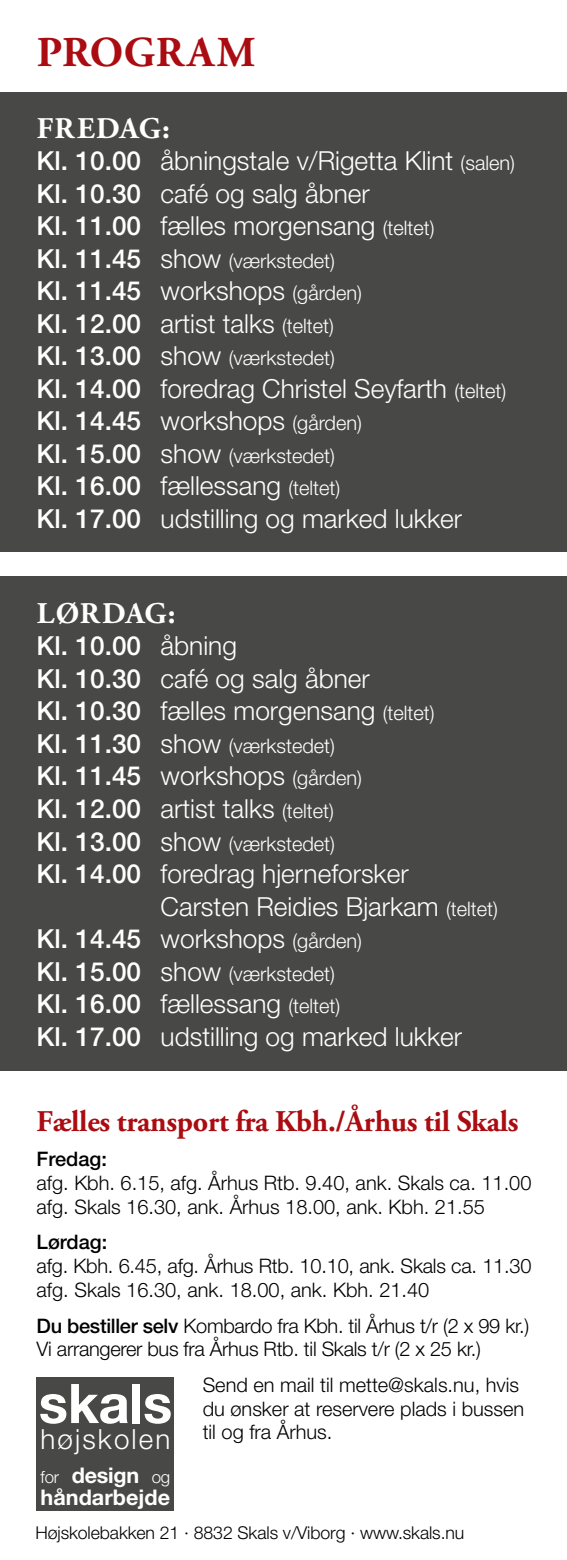
<style>
.page{position:relative;width:567px;height:1560px;background:#fff}
.page>*{position:absolute;margin:0;border:0;box-sizing:border-box;transform-origin:0 0}
.t1{font:700 54.75px "Helvetica Neue";letter-spacing:-.01em;color:#fff}
.t2{font:700 42.5px "Adobe Garamond Pro";letter-spacing:.015em;color:#aa0c11}
.t3{font:700 30px "Adobe Garamond Pro";letter-spacing:-.01em;color:#aa0c11}
.t4{font:700 30px "Adobe Garamond Pro";letter-spacing:.03em;color:#fff}
.t5{font:300 27.75px "Helvetica Neue";letter-spacing:.075em;color:#fff}
.t6{font:300 26.25px/32.5px "Helvetica Neue";color:#fff}
.t7{font:700 21.5px/21.8px "Helvetica Neue";color:#fff}
.t8{font:300 20px/23.8px "Helvetica Neue";color:#000}
.t9{font:300 20px "Helvetica Neue";color:#fff}
.t10{font:500 20px "Helvetica Neue";color:#000}
.t11{font:300 17.75px "Helvetica Neue";letter-spacing:-.005em;color:#000}
.s1{font-weight:500}
.s2{font-size:20px}
.s3{font-weight:500;font-size:26.25px}
.s4{font-size:26.25px}
.s5{font-weight:300;font-size:16.75px}
</style>
<div class="page">
<div style="left:0;top:92px;width:567px;height:459px;background:#484847"></div>
<div style="left:0;top:576px;width:567px;height:494px;background:#484847"></div>
<div style="left:37px;top:1377px;width:137px;height:133px;background:#484847"></div>
<h2 class="t2" style="left:37px;top:28px;width:220px">PROGRAM</h2>
<p class="t4" style="left:37px;top:111px;width:135px">FREDAG:</p>
<p class="t6" style="left:37px;top:144px;width:480px"><span class="s1">Kl. 10.00</span> åbningstale v/Rigetta Klint <span class="s2">(salen)<br></span><span class="s1">Kl. 10.30</span> café og salg åbner<br><span class="s1">Kl. 11.00</span> fælles morgensang <span class="s2">(teltet)</span></p>
<p class="t9" style="left:37px;top:248px;width:300px"><span class="s3">Kl. 11.45</span> <span class="s4">show</span> (værkstedet)</p>
<p class="t6" style="left:37px;top:274px;width:327px"><span class="s1">Kl. 11.45</span> workshops <span class="s2">(gården)<br></span><span class="s1">Kl. 12.00</span> artist talks <span class="s2">(teltet)</span></p>
<p class="t9" style="left:37px;top:346px;width:300px"><span class="s3">Kl. 13.00</span> <span class="s4">show</span> (værkstedet)</p>
<p class="t6" style="left:37px;top:371px;width:471px"><span class="s1">Kl. 14.00</span> foredrag Christel Seyfarth <span class="s2">(teltet)<br></span><span class="s1">Kl. 14.45</span> workshops <span class="s2">(gården)</span></p>
<p class="t9" style="left:37px;top:443px;width:300px"><span class="s3">Kl. 15.00</span> <span class="s4">show</span> (værkstedet)</p>
<p class="t6" style="left:37px;top:469px;width:427px"><span class="s1">Kl. 16.00</span> fællessang <span class="s2">(teltet)<br></span><span class="s1">Kl. 17.00</span> udstilling og marked lukker</p>
<p class="t4" style="left:37px;top:596px;width:140px">LØRDAG:</p>
<p class="t6" style="left:37px;top:629px;width:400px"><span class="s1">Kl. 10.00</span> åbning<br><span class="s1">Kl. 10.30</span> café og salg åbner<br><span class="s1">Kl. 10.30</span> fælles morgensang <span class="s2">(teltet)</span></p>
<p class="t9" style="left:37px;top:733px;width:300px"><span class="s3">Kl. 11.30</span> <span class="s4">show</span> (værkstedet)</p>
<p class="t6" style="left:37px;top:759px;width:327px"><span class="s1">Kl. 11.45</span> workshops <span class="s2">(gården)<br></span><span class="s1">Kl. 12.00</span> artist talks <span class="s2">(teltet)</span></p>
<p class="t9" style="left:37px;top:831px;width:300px"><span class="s3">Kl. 13.00</span> <span class="s4">show</span> (værkstedet)</p>
<p class="t6" style="left:37px;top:856px;width:374px"><span class="s1">Kl. 14.00</span> foredrag hjerneforsker</p>
<p class="t6" style="left:161px;top:889px;width:339px">Carsten Reidies Bjarkam <span class="s2">(teltet)</span></p>
<p class="t6" style="left:37px;top:921px;width:327px"><span class="s1">Kl. 14.45</span> workshops <span class="s2">(gården)</span></p>
<p class="t9" style="left:37px;top:961px;width:300px"><span class="s3">Kl. 15.00</span> <span class="s4">show</span> (værkstedet)</p>
<p class="t6" style="left:37px;top:986px;width:427px"><span class="s1">Kl. 16.00</span> fællessang <span class="s2">(teltet)<br></span><span class="s1">Kl. 17.00</span> udstilling og marked lukker</p>
<p class="t3" style="left:37px;top:1103px;width:483px">Fælles transport fra Kbh./Århus til Skals</p>
<p class="t10" style="left:37px;top:1147px;width:72px">Fredag:</p>
<p class="t8" style="left:37px;top:1170px;width:496px">afg. Kbh. 6.15, afg. Århus Rtb. 9.40, ank. Skals ca. 11.00 afg. Skals 16.30, ank. Århus 18.00, ank. Kbh. 21.55</p>
<p class="t10" style="left:37px;top:1230px;width:72px">Lørdag:</p>
<p class="t8" style="left:37px;top:1253px;width:496px">afg. Kbh. 6.45, afg. Århus Rtb. 10.10, ank. Skals ca. 11.30 afg. Skals 16.30, ank. 18.00, ank. Kbh. 21.40</p>
<p class="t8" style="left:37px;top:1312px;width:494px"><span class="s1">Du bestiller selv</span> Kombardo fra Kbh. til Århus t/r (2 x 99 kr.)<br>Vi arrangerer bus fra Århus Rtb. til Skals t/r (2 x 25 kr.)</p>
<p class="t8" style="left:203px;top:1372px;width:323px">Send en mail til mette@skals.nu, hvis du ønsker at reservere plads i bussen til og fra Århus.</p>
<h1 class="t1" style="left:39px;top:1369px;width:135px">skals</h1>
<p class="t5" style="left:41px;top:1421px;width:131px">højskolen</p>
<p class="t7" style="left:41px;top:1463px;width:131px"><span class="s5">for</span> design <span class="s5">og </span>håndarbejde</p>
<p class="t11" style="left:35px;top:1521px;width:430px">Højskolebakken 21 · 8832 Skals v/Viborg · www.skals.nu</p>
</div>
